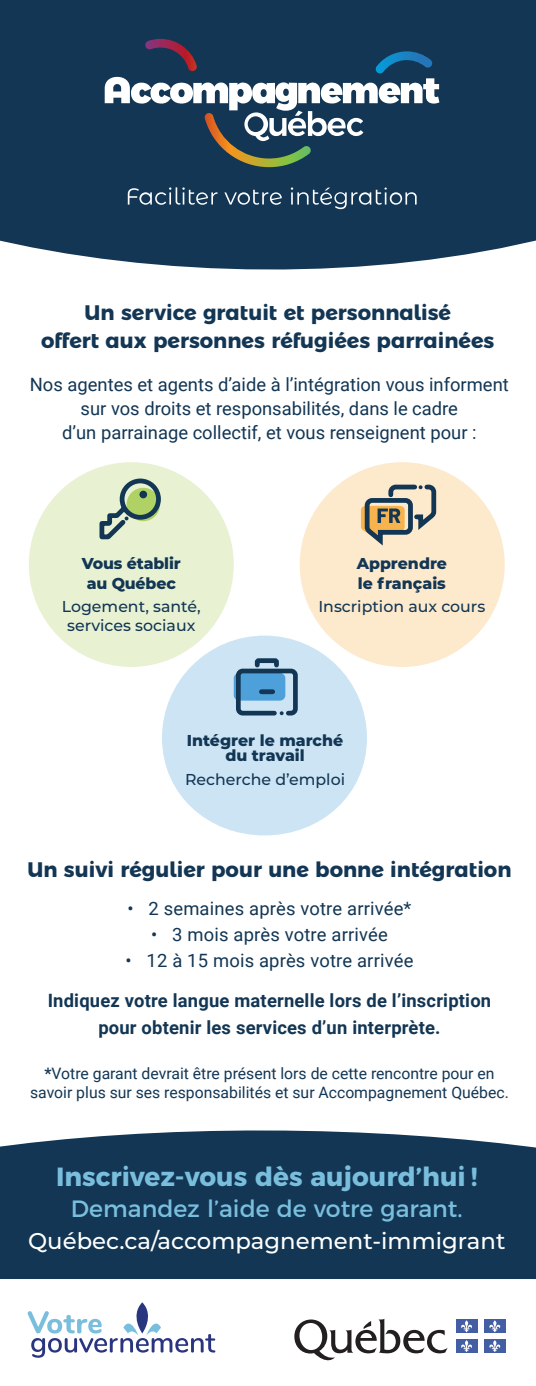
<style>
.page{position:relative;width:536px;height:1386px;background:#fff}
.page>*{position:absolute;margin:0;border:0;box-sizing:border-box;transform-origin:0 0}
.t1{font:700 26.25px "Montserrat";color:#7abedd}
.t2{font:23.62px "Montserrat";color:#7abedd}
.t3{font:500 22.75px "Montserrat";color:#fff}
.t4{font:700 21px/28px "Montserrat Alternates";color:#123654;text-align:center}
.t5{font:18.38px/23.6px "Roboto";color:#123654;text-align:center}
.t6{font:700 18.38px/26.2px "Roboto";letter-spacing:.01em;color:#123654;text-align:center}
.t7{font:15.75px/19.2px "Roboto";color:#123654;text-align:center}
.t8{font:500 15.75px/18.4px "Montserrat";color:#123654;text-align:center}
.t9{font:800 15.75px/19.2px "Montserrat";color:#123654;text-align:center}
.s1{font-weight:700}
</style>
<div class="page">
<div style="left:299px;top:462px;width:205px;height:205px;background:#fde9cc;border-radius:50%"></div>
<div style="left:29px;top:462px;width:205px;height:205px;background:#e8f2d3;border-radius:50%"></div>
<div style="left:162px;top:636px;width:205px;height:199px;background:#cce4f4;border-radius:50%"></div>
<svg style="left:294px;top:1319px;width:153px;height:42px"></svg>
<div style="left:455px;top:1320px;width:22px;height:13px;background:#445ea4"></div>
<svg style="left:461px;top:1320px;width:11px;height:12px"></svg>
<div style="left:483px;top:1320px;width:22px;height:13px;background:#445ea4"></div>
<svg style="left:489px;top:1320px;width:11px;height:12px"></svg>
<div style="left:455px;top:1339px;width:22px;height:14px;background:#445ea4"></div>
<svg style="left:461px;top:1340px;width:11px;height:12px"></svg>
<div style="left:483px;top:1339px;width:22px;height:14px;background:#445ea4"></div>
<svg style="left:489px;top:1340px;width:11px;height:12px"></svg>
<svg style="left:28px;top:1302px;width:187px;height:56px"></svg>
<div style="left:0;top:0;width:536px;height:270px;background:#123654"></div>
<div style="left:0;top:1130px;width:536px;height:149px;background:#123654"></div>
<svg style="left:99px;top:478px;width:62px;height:62px"></svg>
<svg style="left:361px;top:484px;width:76px;height:62px"></svg>
<div style="left:234px;top:673px;width:51px;height:28px;background:#4da0d9;border-radius:5px"></div>
<div style="left:236px;top:669px;width:61px;height:47px;border:5px solid #123654;border-radius:4px"></div>
<svg style="left:252px;top:658px;width:29px;height:12px"></svg>
<svg style="left:279px;top:711px;width:4px;height:4px"></svg>
<div style="left:261px;top:689px;width:11px;height:5px;background:#123654"></div>
<svg style="left:105px;top:77px;width:334px;height:64px"></svg>
<svg style="left:145px;top:39px;width:287px;height:128px;background:#3e596f"></svg>
<svg style="left:128px;top:187px;width:89px;height:18px;background:#456279"></svg>
<svg style="left:224px;top:190px;width:58px;height:15px"></svg>
<svg style="left:291px;top:187px;width:125px;height:22px;background:#3c5a72"></svg>
<p class="t4" style="left:41px;top:297px;width:454px">Un service gratuit et personnalisé<br>offert aux personnes réfugiées parrainées</p>
<p class="t5" style="left:30px;top:372px;width:480px">Nos agentes et agents d’aide à l’intégration vous informent sur vos droits et responsabilités, dans le cadre<br>d’un parrainage collectif, et vous renseignent pour :</p>
<p class="t9" style="left:82px;top:553px;width:100px">Vous établir au Québec</p>
<p class="t8" style="left:62px;top:597px;width:140px">Logement, santé, services sociaux</p>
<p class="t9" style="left:356px;top:553px;width:92px;text-align:left">Apprendre le français</p>
<p class="t8" style="left:318px;top:597px;width:168px">Inscription aux cours</p>
<p class="t9" style="left:187px;top:731px;width:158px;line-height:15.8px">Intégrer le marché du travail</p>
<p class="t8" style="left:185px;top:770px;width:161px">Recherche d’emploi</p>
<p class="t4" style="left:27px;top:853px;width:485px">Un suivi régulier pour une bonne intégration</p>
<p class="t5" style="left:127px;top:896px;width:285px">• 2 semaines après votre arrivée*</p>
<p class="t5" style="left:151px;top:922px;width:238px">• 3 mois après votre arrivée</p>
<p class="t5" style="left:125px;top:948px;width:289px">• 12 à 15 mois après votre arrivée</p>
<p class="t6" style="left:48px;top:987px;width:445px">Indiquez votre langue maternelle lors de l’inscription pour obtenir les services d’un interprète.</p>
<p class="t7" style="left:30px;top:1063px;width:480px"><span class="s1">*</span>Votre garant devrait être présent lors de cette rencontre pour en savoir plus sur ses responsabilités et sur Accompagnement Québec.</p>
<p class="t1" style="left:56px;top:1155px;width:423px">Inscrivez-vous dès aujourd’hui !</p>
<p class="t2" style="left:71px;top:1190px;width:393px">Demandez l’aide de votre garant.</p>
<p class="t3" style="left:28px;top:1225px;width:478px">Québec.ca/accompagnement-immigrant</p>
</div>
